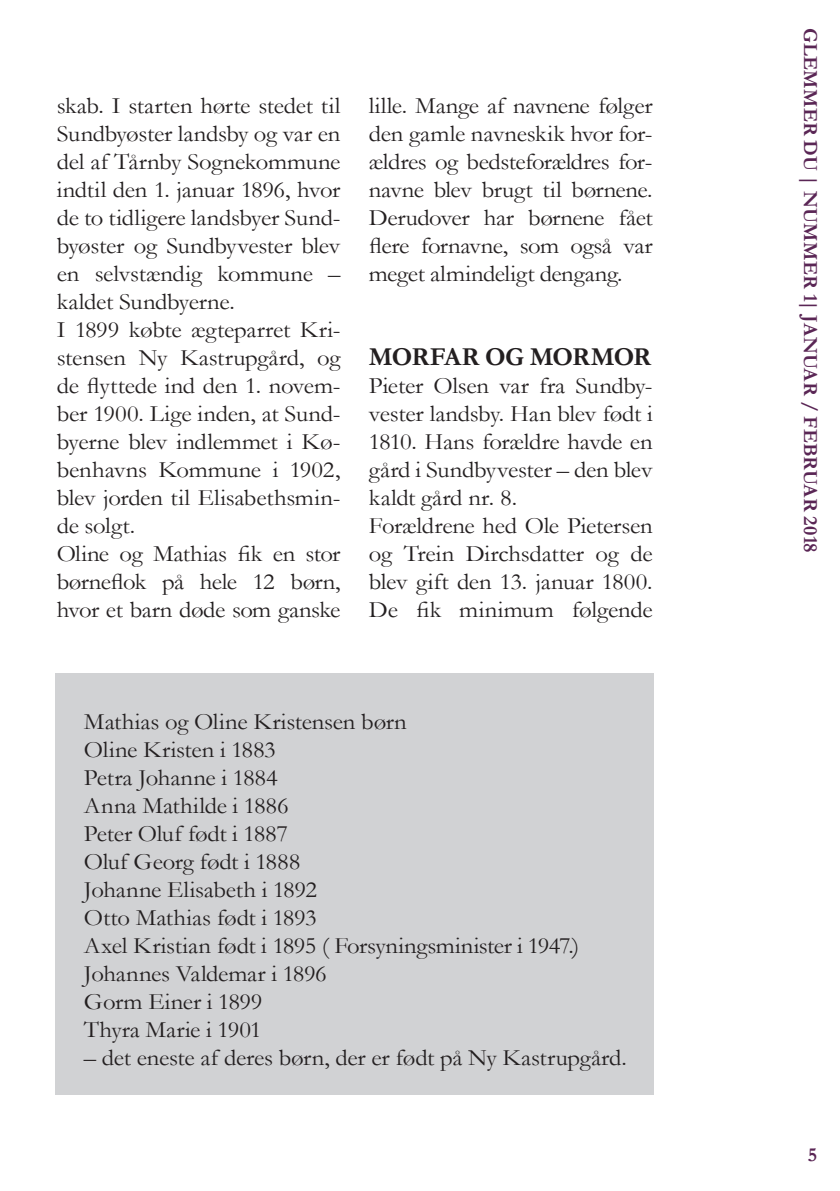
<style>
.page{position:relative;width:840px;height:1191px;background:#fff}
.page>*{position:absolute;margin:0;border:0;box-sizing:border-box;transform-origin:0 0}
.Afsnitstitel{font:700 26px "Garamond";letter-spacing:-.04em;color:#231f20}
.Brødtekst{font:23.6px/28px "Garamond";letter-spacing:-.01em;color:#231f20;text-align:justify;scale:1.05 1}
.t1{font:700 20px "Garamond";color:#5a2655}
</style>
<div class="page">
<div style="left:56px;top:673px;width:597px;height:422px;background:#d1d2d4"></div>
<p class="Brødtekst" style="left:57px;top:91px;width:272px">skab. I starten hørte stedet til Sundbyøster landsby og var en del af Tårnby Sognekommune indtil den 1. januar 1896, hvor de to tidligere landsbyer Sund&shy;byøster og Sundbyvester blev en selvstændig kommune – kaldet Sundbyerne.</p>
<p class="Brødtekst" style="left:57px;top:315px;width:271px">I 1899 købte ægteparret Kri&shy;stensen Ny Kastrupgård, og de flyttede ind den 1. novem&shy;ber 1900. Lige inden, at Sund&shy;byerne blev indlemmet i Kø&shy;benhavns Kommune i 1902, blev jorden til Elisabethsmin&shy;de solgt.</p>
<p class="Brødtekst" style="left:57px;top:539px;width:271px">Oline og Mathias fik en stor børneflok på hele 12 børn, hvor et barn døde som ganske</p>
<p class="Brødtekst" style="left:369px;top:91px;width:271px">lille. Mange af navnene følger den gamle navneskik hvor for&shy;ældres og bedsteforældres for&shy;navne blev brugt til børnene.<br>Derudover har børnene fået flere fornavne, som også var meget almindeligt dengang.</p>
<p class="Afsnitstitel" style="left:369px;top:339px;width:284px">MORFAR OG MORMOR</p>
<p class="Brødtekst" style="left:369px;top:371px;width:271px">Pieter Olsen var fra Sundby&shy;vester landsby. Han blev født i 1810. Hans forældre havde en gård i Sundbyvester – den blev kaldt gård nr. 8.</p>
<p class="Brødtekst" style="left:369px;top:511px;width:271px">Forældrene hed Ole Pietersen og Trein Dirchsdatter og de blev gift den 13. januar 1800.<br>De fik minimum følgende</p>
<p class="Brødtekst" style="left:84px;top:707px;width:309px">Mathias og Oline Kristensen børn</p>
<p class="Brødtekst" style="left:84px;top:735px;width:184px">Oline Kristen i 1883</p>
<p class="Brødtekst" style="left:84px;top:763px;width:186px">Petra Johanne i 1884</p>
<p class="Brødtekst" style="left:84px;top:791px;width:196px">Anna Mathilde i 1886</p>
<p class="Brødtekst" style="left:84px;top:819px;width:196px">Peter Oluf født i 1887</p>
<p class="Brødtekst" style="left:84px;top:847px;width:207px">Oluf Georg født i 1888</p>
<p class="Brødtekst" style="left:84px;top:875px;width:223px">Johanne Elisabeth i 1892</p>
<p class="Brødtekst" style="left:84px;top:903px;width:223px">Otto Mathias født i 1893</p>
<p class="Brødtekst" style="left:84px;top:931px;width:473px">Axel Kristian født i 1895 ( Forsyningsminister i 1947.)</p>
<p class="Brødtekst" style="left:84px;top:959px;width:233px">Johannes Valdemar i 1896</p>
<p class="Brødtekst" style="left:84px;top:987px;width:171px">Gorm Einer i 1899</p>
<p class="Brødtekst" style="left:84px;top:1015px;width:171px">Thyra Marie i 1901</p>
<p class="Brødtekst" style="left:84px;top:1043px;width:518px">– det eneste af deres børn, der er født på Ny Kastrupgård.</p>
<p class="t1" style="left:823px;top:28px;width:526px;rotate:90deg">GLEMMER DU | NUMMER 1| JANUAR / FEBRUAR 2018</p>
<p class="t1" style="left:807px;top:1140px;width:11px">5</p>
</div>
